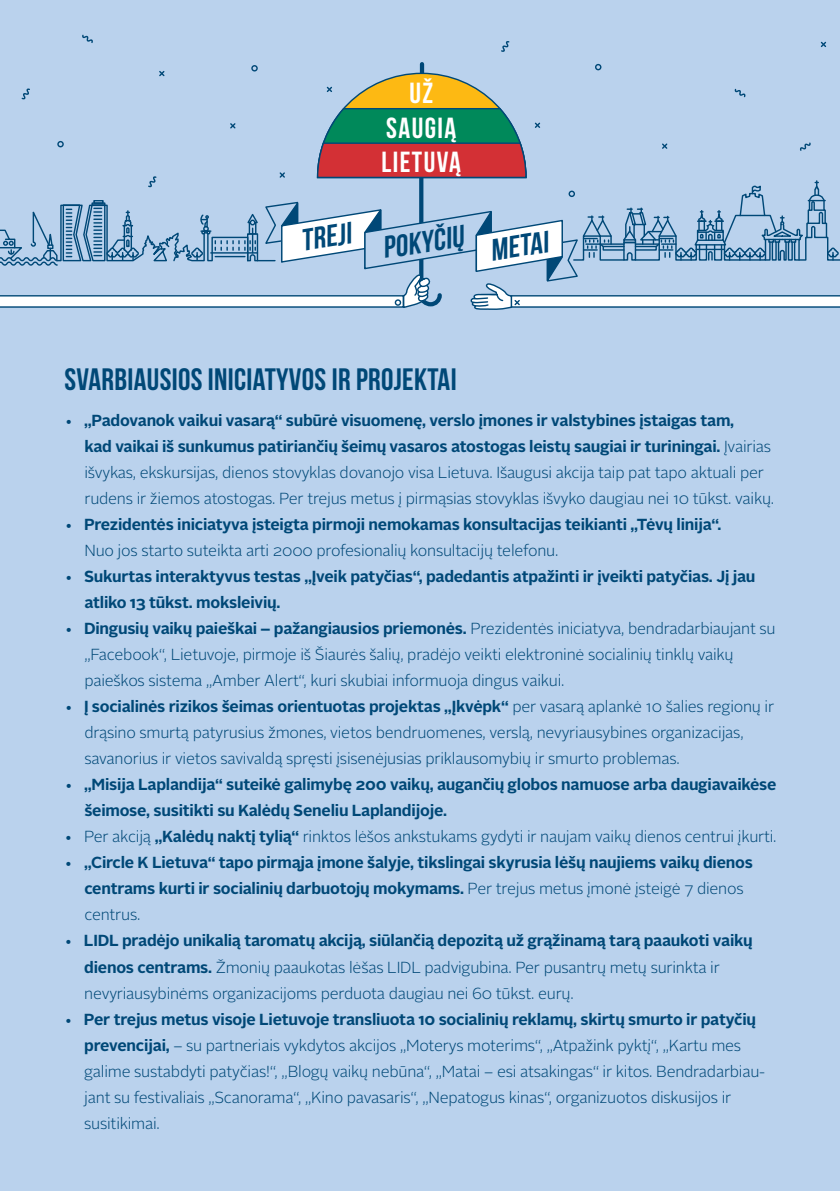
<style>
.page{position:relative;width:840px;height:1191px;background:#fff}
.page>*{position:absolute;margin:0;border:0;box-sizing:border-box;transform-origin:0 0}
.t1{font:700 31px "Bebas Neue";letter-spacing:.01em;color:#004877}
.t2{font:italic 700 30.6px "Bebas Neue";color:#004877}
.t3{font:700 29px "Bebas Neue";letter-spacing:.05em;color:#fff}
.t4{font:300 16px/26px "Alright Sans";letter-spacing:-.015em;color:#004877}
.t5{font:700 16px/26px "Alright Sans";letter-spacing:-.015em;color:#004877}
.s1{font-weight:700}
.s2{font-weight:300}
</style>
<div class="page">
<div style="left:0;top:0;width:839px;height:1191px;background:#bad2ed"></div>
<svg style="left:501px;top:41px;width:9px;height:11px"></svg>
<svg style="left:820px;top:41px;width:7px;height:6px"></svg>
<svg style="left:82px;top:34px;width:11px;height:9px"></svg>
<div style="left:594px;top:64px;width:7px;height:6px;border:1px solid #004877;border-radius:50%"></div>
<div style="left:251px;top:65px;width:6px;height:7px;border:1px solid #004877;border-radius:50%"></div>
<div style="left:419px;top:64px;width:5px;height:9px;background:#004877"></div>
<svg style="left:0;top:70px;width:839px;height:240px"></svg>
<h3 class="t3" style="left:409px;top:77px;width:25px">UŽ</h3>
<h3 class="t3" style="left:386px;top:112px;width:72px">SAUGIĄ</h3>
<h3 class="t3" style="left:381px;top:146px;width:81px">LIETUVĄ</h3>
<h2 class="t2" style="left:298px;top:224px;width:52px;rotate:-9deg">treji</h2>
<h2 class="t2" style="left:380px;top:231px;width:83px;rotate:-9deg">pokyčių</h2>
<h2 class="t2" style="left:487px;top:234px;width:60px;rotate:-9deg">METAI</h2>
<h1 class="t1" style="left:64px;top:362px;width:393px">SVARBIAUSIOS INICIATYVOS IR PROJEKTAI</h1>
<p class="t4" style="left:84px;top:408px;width:691px;text-indent:-20px">• <span class="s1">„Padovanok vaikui vasarą“ subūrė visuomenę, verslo įmones ir valstybines įstaigas tam,<br>kad vaikai iš sunkumus patiriančių šeimų vasaros atostogas leistų saugiai ir turiningai.</span> Įvairias išvykas, ekskursijas, dienos stovyklas dovanojo visa Lietuva. Išaugusi akcija taip pat tapo aktuali per rudens ir žiemos atostogas. Per trejus metus į pirmąsias stovyklas išvyko daugiau nei 10 tūkst. vaikų.</p>
<p class="t5" style="left:84px;top:512px;width:638px;text-indent:-20px"><span class="s2">•</span> Prezidentės iniciatyva įsteigta pirmoji nemokamas konsultacijas teikianti „Tėvų linija“.<br><span class="s2">Nuo jos starto suteikta arti 2000 profesionalių konsultacijų telefonu.</span></p>
<p class="t5" style="left:84px;top:564px;width:672px;text-indent:-20px"><span class="s2">•</span> Sukurtas interaktyvus testas „Įveik patyčias“, padedantis atpažinti ir įveikti patyčias. Jį jau atliko 13 tūkst. moksleivių.</p>
<p class="t4" style="left:84px;top:616px;width:692px;text-indent:-20px">• <span class="s1">Dingusių vaikų paieškai – pažangiausios priemonės.</span> Prezidentės iniciatyva, bendradarbiaujant su „Facebook“, Lietuvoje, pirmoje iš Šiaurės šalių, pradėjo veikti elektroninė socialinių tinklų vaikų paieškos sistema „Amber Alert“, kuri skubiai informuoja dingus vaikui.</p>
<p class="t4" style="left:84px;top:694px;width:691px;text-indent:-20px">• <span class="s1">Į socialinės rizikos šeimas orientuotas projektas „Įkvėpk“</span> per vasarą aplankė 10 šalies regionų ir drąsino smurtą patyrusius žmones, vietos bendruomenes, verslą, nevyriausybines organizacijas, savanorius ir vietos savivaldą spręsti įsisenėjusias priklausomybių ir smurto problemas.</p>
<p class="t5" style="left:84px;top:772px;width:693px;text-indent:-20px"><span class="s2">•</span> „Misija Laplandija“ suteikė galimybę 200 vaikų, augančių globos namuose arba daugiavaikėse šeimose, susitikti su Kalėdų Seneliu Laplandijoje.</p>
<p class="t4" style="left:64px;top:824px;width:713px">• Per akciją <span class="s1">„Kalėdų naktį tylią“</span> rinktos lėšos ankstukams gydyti ir naujam vaikų dienos centrui įkurti.</p>
<p class="t5" style="left:84px;top:850px;width:669px;text-indent:-20px"><span class="s2">•</span> „Circle K Lietuva“ tapo pirmąja įmone šalyje, tikslingai skyrusia lėšų naujiems vaikų dienos centrams kurti ir socialinių darbuotojų mokymams. <span class="s2">Per trejus metus įmonė įsteigė 7 dienos centrus.</span></p>
<p class="t4" style="left:84px;top:928px;width:669px;text-indent:-20px">• <span class="s1">LIDL pradėjo unikalią taromatų akciją, siūlančią depozitą už grąžinamą tarą paaukoti vaikų dienos centrams.</span> Žmonių paaukotas lėšas LIDL padvigubina. Per pusantrų metų surinkta ir nevyriausybinėms organizacijoms perduota daugiau nei 60 tūkst. eurų.</p>
<p class="t4" style="left:84px;top:1006px;width:682px;text-indent:-20px">• <span class="s1">Per trejus metus visoje Lietuvoje transliuota 10 socialinių reklamų, skirtų smurto ir patyčių prevencijai,</span> – su partneriais vykdytos akcijos „Moterys moterims“, „Atpažink pyktį“, „Kartu mes galime sustabdyti patyčias!“, „Blogų vaikų nebūna“, „Matai – esi atsakingas“ ir kitos. Bendradarbiau&shy;jant su festivaliais „Scanorama“, „Kino pavasaris“, „Nepatogus kinas“, organizuotos diskusijos ir susitikimai.</p>
</div>
